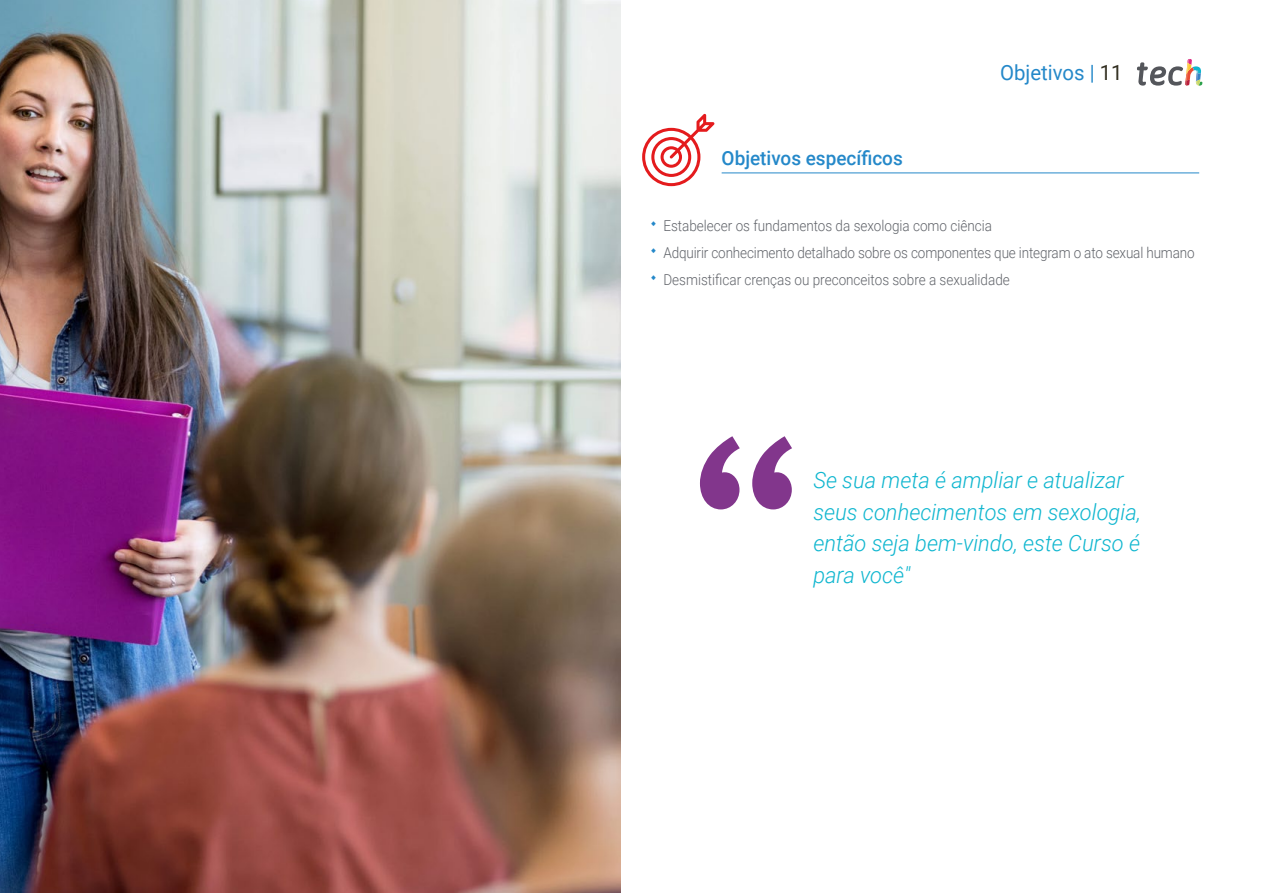
<style>
.page{position:relative;width:1263px;height:893px;background:#fff}
.page>*{position:absolute;margin:0;border:0;box-sizing:border-box;transform-origin:0 0}
.t1{font:italic 300 22.5px/31.5px "Roboto";color:#0fb6cf}
.t2{font:21px "Roboto";color:#2488c9}
.t3{font:500 19.5px "Roboto";color:#2488c9}
.t4{font:300 15px/26.7px "Roboto";color:#61646a;scale:.9 1}
.s1{color:#312e20}
</style>
<div class="page">
<hr style="left:722px;top:173px;width:477px;height:1px;background:#2488c9">
<svg style="left:642px;top:114px;width:72px;height:72px"></svg>
<img style="left:0;top:0;width:621px;height:893px">
<svg style="left:1137px;top:59px;width:65px;height:27px"></svg>
<svg style="left:700px;top:436px;width:92px;height:73px"></svg>
<h3 class="t3" style="left:722px;top:144px;width:183px">Objetivos específicos</h3>
<h2 class="t2" style="left:1000px;top:57px;width:124px">Objetivos | <span class="s1">11</span></h2>
<p class="t4" style="left:663px;top:212px;width:592px">Estabelecer os fundamentos da sexologia como ciência<br>Adquirir conhecimento detalhado sobre os componentes que integram o ato sexual humano<br>Desmistificar crenças ou preconceitos sobre a sexualidade</p>
<h1 class="t1" style="left:813px;top:463px;width:329px">Se sua meta é ampliar e atualizar seus conhecimentos em sexologia, então seja bem-vindo, este Curso é para você"</h1>
</div>
